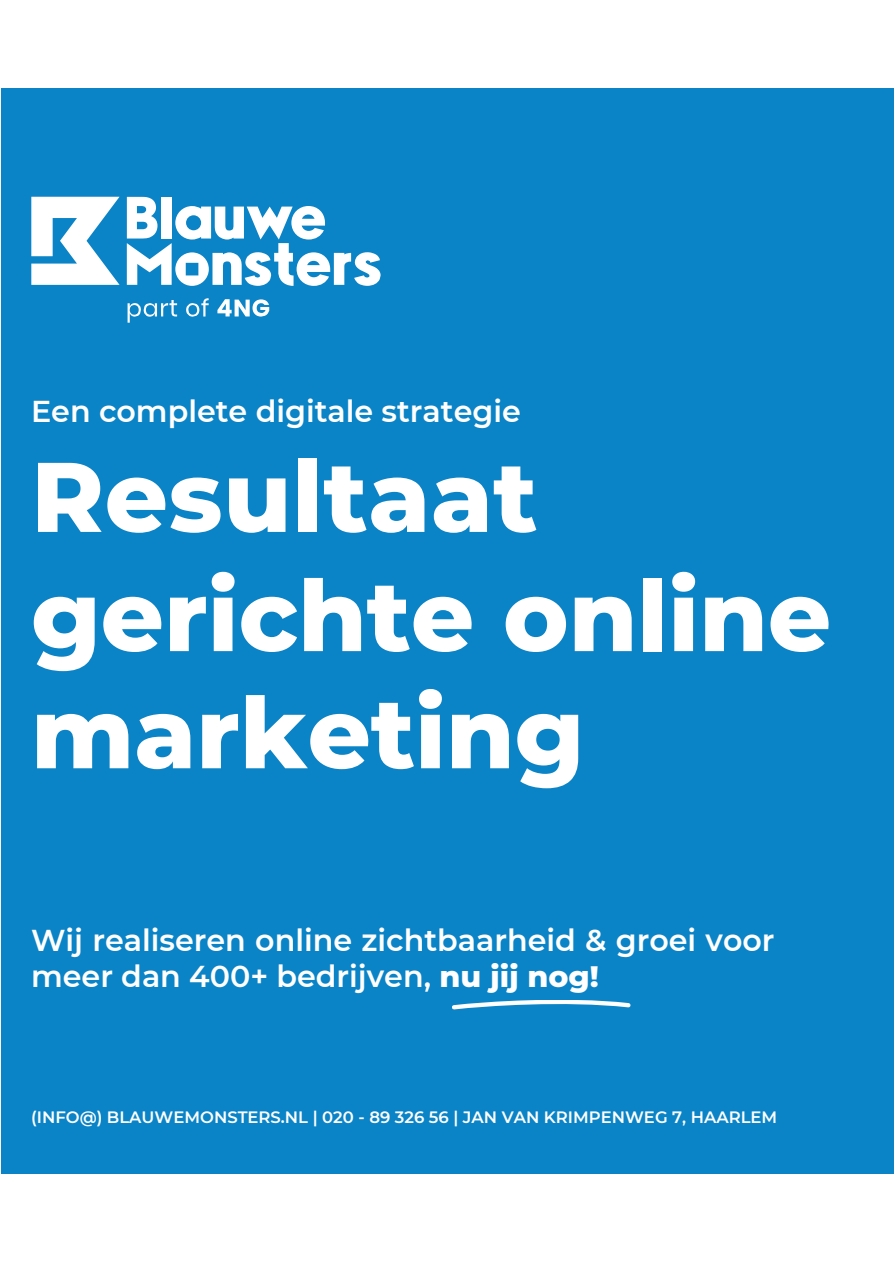
<style>
.page{position:relative;width:894px;height:1264px;background:#fff}
.page>*{position:absolute;margin:0;border:0;box-sizing:border-box;transform-origin:0 0}
.t1{font:800 98.55px/118.1px "Montserrat";color:#fff}
.t2{font:600 30.15px/36px "Montserrat";color:#fff}
.t3{font:600 16.5px "Montserrat";color:#fff}
.s1{font-weight:800}
</style>
<div class="page">
<div style="left:1px;top:88px;width:892px;height:1086px;background:#0a84c7"></div>
<svg style="left:31px;top:197px;width:88px;height:88px"></svg>
<svg style="left:127px;top:197px;width:254px;height:89px"></svg>
<svg style="left:127px;top:298px;width:142px;height:25px"></svg>
<svg style="left:452px;top:1000px;width:179px;height:10px"></svg>
<p class="t2" style="left:31px;top:393px;width:491px">Een complete digitale strategie</p>
<p class="t1" style="left:31px;top:437px;width:801px">Resultaat gerichte online marketing</p>
<h1 class="t2" style="left:31px;top:922px;width:744px">Wij realiseren online zichtbaarheid &amp; groei voor meer dan 400+ bedrijven, <span class="s1">nu jij nog!</span></h1>
<h1 class="t3" style="left:31px;top:1107px;width:747px">(INFO@) BLAUWEMONSTERS.NL | 020 - 89 326 56 | JAN VAN KRIMPENWEG 7, HAARLEM</h1>
</div>
